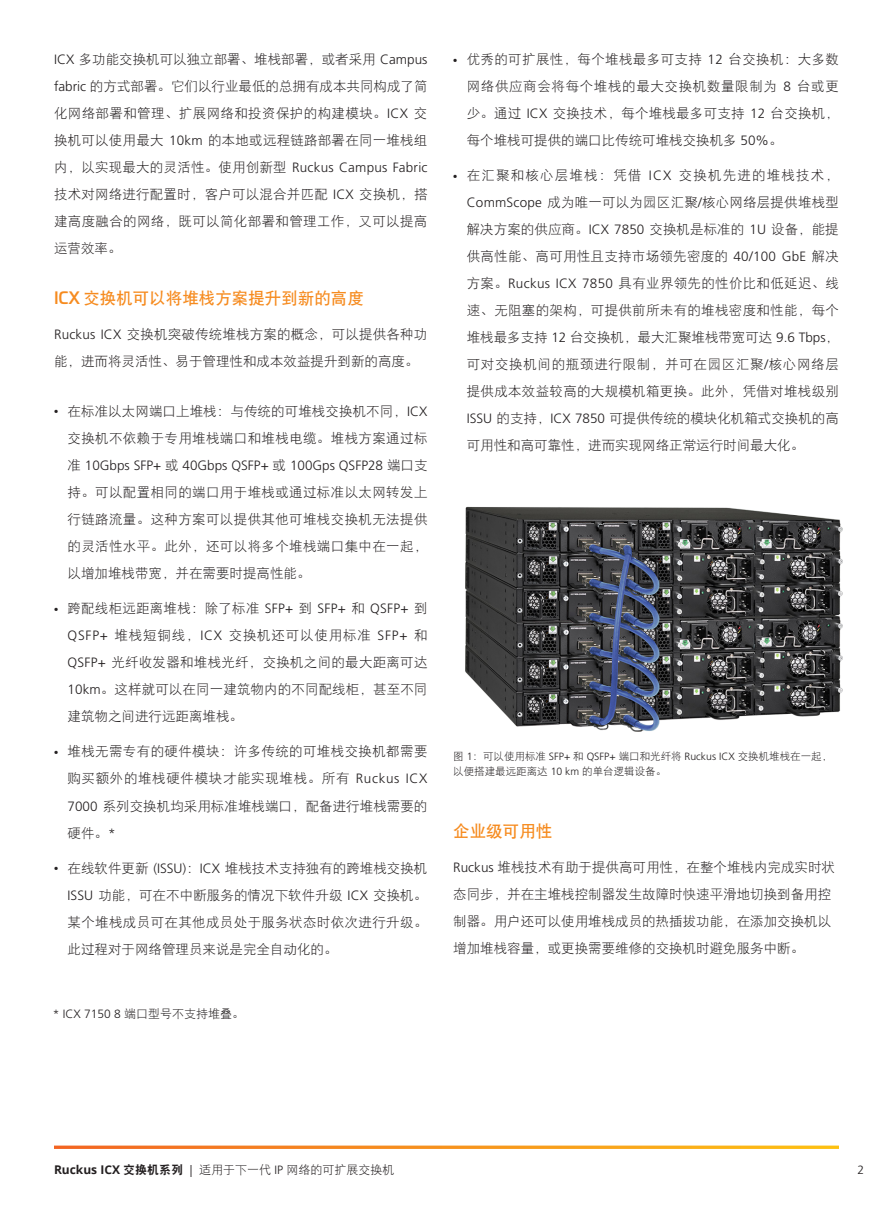
<style>
.page{position:relative;width:893px;height:1212px;background:#fff}
.page>*{position:absolute;margin:0;border:0;box-sizing:border-box;transform-origin:0 0}
.Body_Heading_1__ICX{font:16.5px "DFP Hei W7";color:#f68b1f}
.Body_Copy__ICX{font:13.5px/27px "DFP Hei W3";color:#231f20;text-align:justify}
.Body_Footnote__ICX{font:12px "DFP Hei W3";color:#231f20}
.t1{font:300 12px "Frutiger LT Pro";color:#231f20}
.Figure_Caption__ICX{font:10.5px/15px "DFP Hei W3";color:#231f20}
.s1{font-family:"Frutiger LT Pro";font-weight:300}
.s2{font-family:"Univia Pro";font-weight:500}
.s3{font-family:"Open Sans";font-weight:700}
.s4{font-family:"DFP Hei W9"}
</style>
<div class="page">
<img style="left:466px;top:507px;width:377px;height:224px">
<p class="Body_Copy__ICX" style="left:54px;top:46px;width:375px"><span class="s1">ICX</span> 多功能交换机可以独立部署、堆栈部署，或者采用 <span class="s1">Campus fabric</span> 的方式部署。它们以行业最低的总拥有成本共同构成了简化网络部署和管理、扩展网络和投资保护的构建模块。<span class="s1">ICX</span> 交换机可以使用最大 <span class="s1">10km</span> 的本地或远程链路部署在同一堆栈组内，以实现最大的灵活性。使用创新型 <span class="s1">Ruckus Campus Fabric</span>技术对网络进行配置时，客户可以混合并匹配 <span class="s1">ICX</span> 交换机，搭建高度融合的网络，既可以简化部署和管理工作，又可以提高运营效率。</p>
<p class="Body_Heading_1__ICX" style="left:54px;top:289px;width:311px"><span class="s2">ICX</span> 交换机可以将堆栈方案提升到新的高度</p>
<p class="Body_Copy__ICX" style="left:54px;top:320px;width:375px"><span class="s1">Ruckus ICX</span> 交换机突破传统堆栈方案的概念，可以提供各种功能，进而将灵活性、易于管理性和成本效益提升到新的高度。</p>
<p class="Body_Copy__ICX" style="left:68px;top:397px;width:361px;text-indent:-14px">• 在标准以太网端口上堆栈：与传统的可堆栈交换机不同，<span class="s1">ICX</span>交换机不依赖于专用堆栈端口和堆栈电缆。堆栈方案通过标准 <span class="s1">10Gbps SFP+</span> 或 <span class="s1">40Gbps QSFP+</span> 或 <span class="s1">100Gps QSFP28</span> 端口支持。可以配置相同的端口用于堆栈或通过标准以太网转发上行链路流量。这种方案可以提供其他可堆栈交换机无法提供的灵活性水平。此外，还可以将多个堆栈端口集中在一起，以增加堆栈带宽，并在需要时提高性能。</p>
<p class="Body_Copy__ICX" style="left:68px;top:595px;width:362px;text-indent:-14px">• 跨配线柜远距离堆栈：除了标准 <span class="s1">SFP+</span> 到 <span class="s1">SFP+</span> 和 <span class="s1">QSFP+</span> 到<span class="s1">QSFP+</span> 堆栈短铜线，<span class="s1">ICX</span> 交换机还可以使用标准 <span class="s1">SFP+</span> 和<span class="s1">QSFP+</span> 光纤收发器和堆栈光纤，交换机之间的最大距离可达<span class="s1">10km</span>。这样就可以在同一建筑物内的不同配线柜，甚至不同建筑物之间进行远距离堆栈。</p>
<p class="Body_Copy__ICX" style="left:68px;top:738px;width:361px;text-indent:-14px">• 堆栈无需专有的硬件模块：许多传统的可堆栈交换机都需要购买额外的堆栈硬件模块才能实现堆栈。所有 <span class="s1">Ruckus ICX 7000</span> 系列交换机均采用标准堆栈端口，配备进行堆栈需要的硬件。<span class="s1">*</span></p>
<p class="Body_Copy__ICX" style="left:68px;top:854px;width:361px;text-indent:-14px">• 在线软件更新 <span class="s1">(ISSU)</span>：<span class="s1">ICX</span> 堆栈技术支持独有的跨堆栈交换机<span class="s1">ISSU</span> 功能，可在不中断服务的情况下软件升级 <span class="s1">ICX</span> 交换机。某个堆栈成员可在其他成员处于服务状态时依次进行升级。此过程对于网络管理员来说是完全自动化的。</p>
<p class="Body_Footnote__ICX" style="left:53px;top:1007px;width:193px"><span class="s1">* ICX 7150 8</span> 端口型号不支持堆叠。</p>
<p class="Body_Copy__ICX" style="left:467px;top:46px;width:374px;text-indent:-14px">• 优秀的可扩展性，每个堆栈最多可支持 <span class="s1">12</span> 台交换机：大多数网络供应商会将每个堆栈的最大交换机数量限制为 <span class="s1">8</span> 台或更少。通过 <span class="s1">ICX</span> 交换技术，每个堆栈最多可支持 <span class="s1">12</span> 台交换机，每个堆栈可提供的端口比传统可堆栈交换机多 <span class="s1">50%</span>。</p>
<p class="Body_Copy__ICX" style="left:467px;top:162px;width:374px;text-indent:-14px">• 在汇聚和核心层堆栈：凭借 <span class="s1">ICX</span> 交换机先进的堆栈技术，<span class="s1">CommScope</span> 成为唯一可以为园区汇聚<span class="s1">/</span>核心网络层提供堆栈型解决方案的供应商。<span class="s1">ICX 7850</span> 交换机是标准的 <span class="s1">1U</span> 设备，能提供高性能、高可用性且支持市场领先密度的 <span class="s1">40/100 GbE</span> 解决方案。<span class="s1">Ruckus ICX 7850</span> 具有业界领先的性价比和低延迟、线速、无阻塞的架构，可提供前所未有的堆栈密度和性能，每个堆栈最多支持 <span class="s1">12</span> 台交换机，最大汇聚堆栈带宽可达 <span class="s1">9.6 Tbps</span>，可对交换机间的瓶颈进行限制，并可在园区汇聚<span class="s1">/</span>核心网络层提供成本效益较高的大规模机箱更换。此外，凭借对堆栈级别<span class="s1">ISSU</span> 的支持，<span class="s1">ICX 7850</span> 可提供传统的模块化机箱式交换机的高可用性和高可靠性，进而实现网络正常运行时间最大化。</p>
<p class="Figure_Caption__ICX" style="left:453px;top:748px;width:380px">图 <span class="s1">1</span>：可以使用标准 <span class="s1">SFP+</span> 和 <span class="s1">QSFP+</span> 端口和光纤将 <span class="s1">Ruckus ICX</span> 交换机堆栈在一起，以便搭建最远距离达 <span class="s1">10 km</span> 的单台逻辑设备。</p>
<p class="Body_Heading_1__ICX" style="left:453px;top:822px;width:100px">企业级可用性</p>
<p class="Body_Copy__ICX" style="left:453px;top:853px;width:383px;text-align:left"><span class="s1">Ruckus</span> 堆栈技术有助于提供高可用性，在整个堆栈内完成实时状态同步，并在主堆栈控制器发生故障时快速平滑地切换到备用控制器。用户还可以使用堆栈成员的热插拔功能，在添加交换机以增加堆栈容量，或更换需要维修的交换机时避免服务中断。</p>
<p class="Body_Footnote__ICX" style="left:54px;top:1163px;width:342px"><span class="s3">Ruckus ICX</span> <span class="s4">交换机系列</span> <span class="s1">|</span> 适用于下一代 <span class="s1">IP</span> 网络的可扩展交换机</p>
<p class="t1" style="left:857px;top:1163px;width:8px">2</p>
</div>
